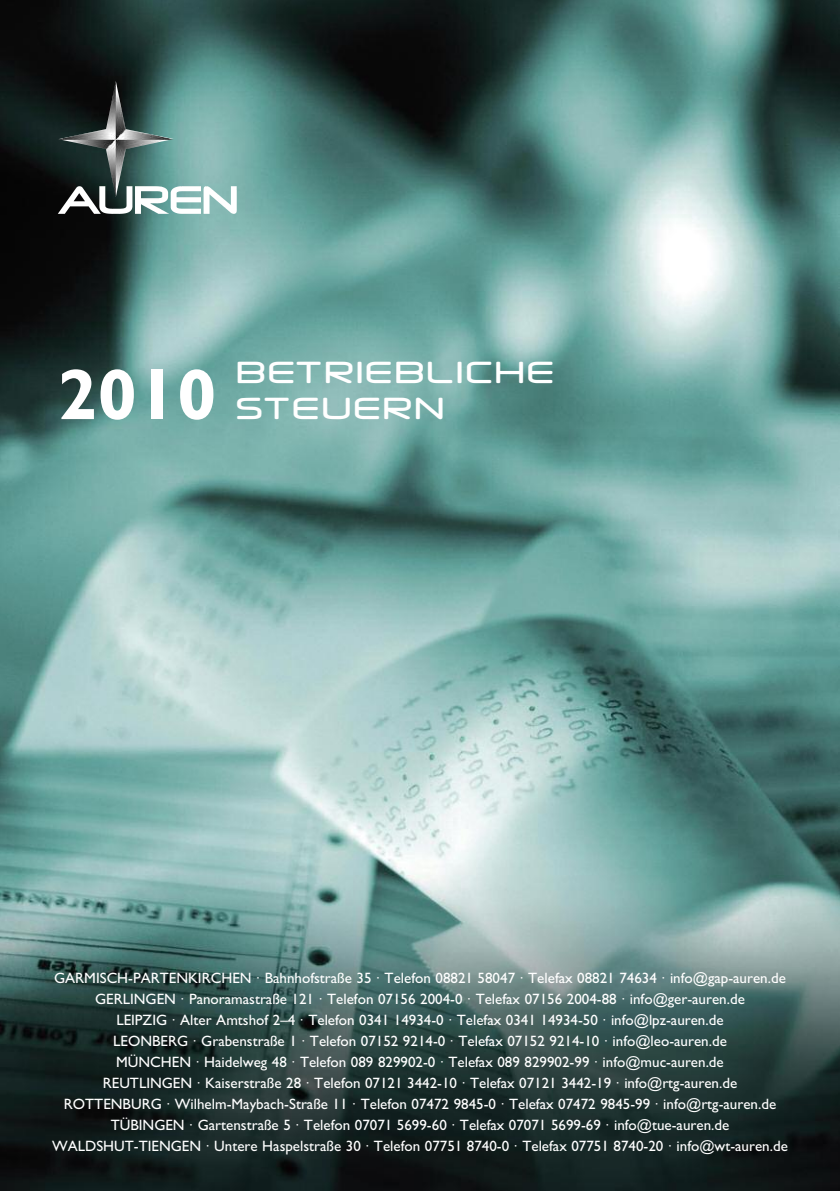
<style>
.page{position:relative;width:840px;height:1191px;background:#fff}
.page>*{position:absolute;margin:0;border:0;box-sizing:border-box;transform-origin:0 0}
.t1{font:700 72px "M Gill Sans";color:#fff}
.t2{font:36px/36px "AUREN Sumun";letter-spacing:.08em;color:#fff}
.t3{font:15px/21px "M Gill Sans";color:#fff;text-align:center}
</style>
<div class="page">
<img style="left:0;top:0;width:839px;height:1191px">
<img style="left:99px;top:197px;width:33px;height:16px">
<img style="left:58px;top:81px;width:116px;height:116px">
<h1 class="t1" style="left:57px;top:370px;width:160px">2010</h1>
<h2 class="t2" style="left:235px;top:352px;width:319px">BETRIEBLICHE<br>STEUERN</h2>
<p class="t3" style="left:52px;top:969px;width:736px">GARMISCH-PARTENKIRCHEN · Bahnhofstraße 35 · Telefon 08821 58047 · Telefax 08821 74634 · info@gap-auren.de GERLINGEN · Panoramastraße 121 · Telefon 07156 2004-0 · Telefax 07156 2004-88 · info@ger-auren.de<br>LEIPZIG · Alter Amtshof 2–4 · Telefon 0341 14934-0 · Telefax 0341 14934-50 · info@lpz-auren.de<br>LEONBERG · Grabenstraße 1 · Telefon 07152 9214-0 · Telefax 07152 9214-10 · info@leo-auren.de<br>MÜNCHEN · Haidelweg 48 · Telefon 089 829902-0 · Telefax 089 829902-99 · info@muc-auren.de<br>REUTLINGEN · Kaiserstraße 28 · Telefon 07121 3442-10 · Telefax 07121 3442-19 · info@rtg-auren.de ROTTENBURG · Wilhelm-Maybach-Straße 11 · Telefon 07472 9845-0 · Telefax 07472 9845-99 · info@rtg-auren.de TÜBINGEN · Gartenstraße 5 · Telefon 07071 5699-60 · Telefax 07071 5699-69 · info@tue-auren.de WALDSHUT-TIENGEN · Untere Haspelstraße 30 · Telefon 07751 8740-0 · Telefax 07751 8740-20 · info@wt-auren.de</p>
</div>
